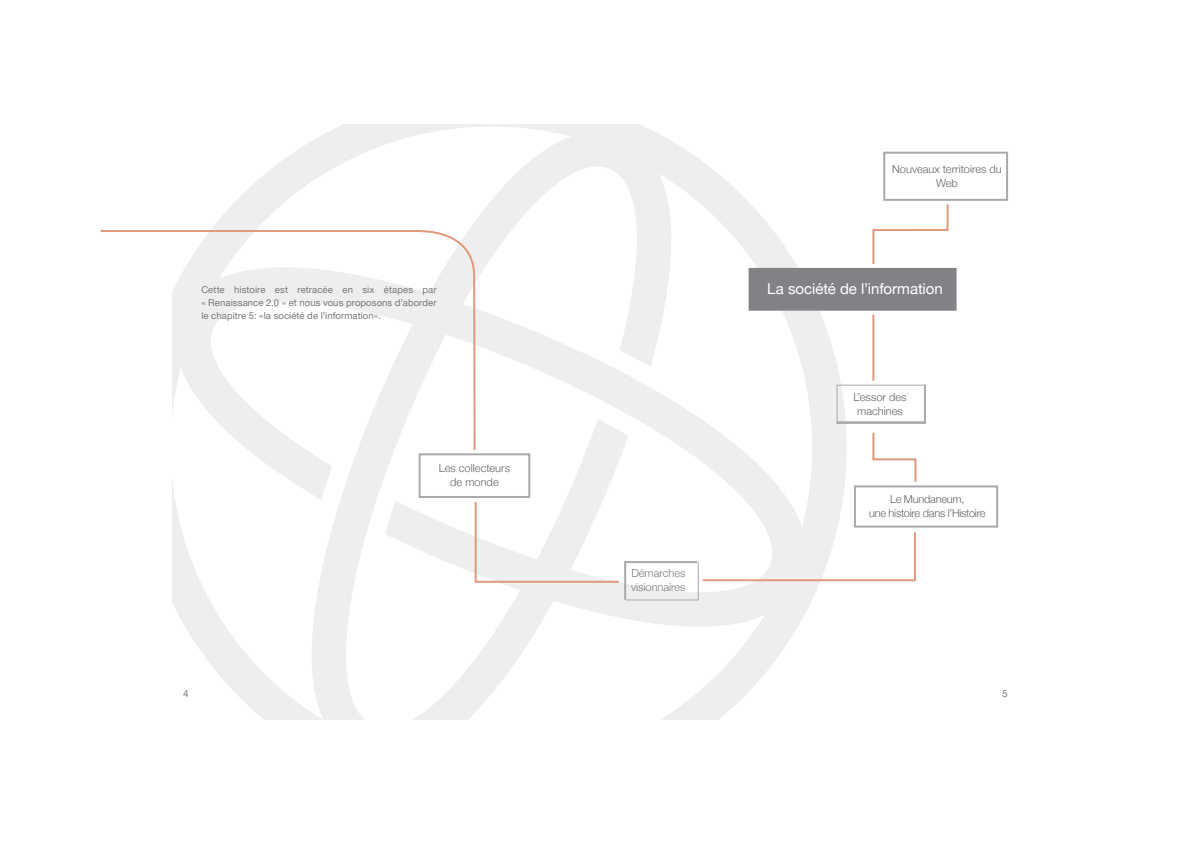
<style>
.page{position:relative;width:1191px;height:842px;background:#fff}
.page>*{position:absolute;margin:0;border:0;box-sizing:border-box;transform-origin:0 0}
.Textes_généraux{font:15px "Helvetica Neue";letter-spacing:-.005em;color:#fff}
.Textes_généraux-2{font:300 11px/14px "Helvetica Neue";color:#636366;text-align:center}
.Textes_généraux-3{font:300 11px/14px "Helvetica Neue";letter-spacing:-.025em;color:#636366;text-align:center}
.Animation-Chapeaux{font:300 11px "Helvetica Neue";color:#76787b}
.t1{font:10px "Helvetica Neue";color:#76787b}
.Textes_généraux-4{font:9.5px/13px "Helvetica Neue";letter-spacing:.01em;color:#76787b;text-align:justify}
</style>
<div class="page">
<svg style="left:173px;top:124px;width:673px;height:595px"></svg>
<svg style="left:872px;top:432px;width:45px;height:50px"></svg>
<hr style="left:872px;top:315px;width:2px;height:66px;background:#e1997e">
<svg style="left:872px;top:204px;width:77px;height:60px"></svg>
<svg style="left:100px;top:228px;width:376px;height:224px"></svg>
<div style="left:419px;top:454px;width:110px;height:43px;background:#fff"></div>
<div style="left:418px;top:453px;width:112px;height:45px;border:2px solid #a8a9ad"></div>
<div style="left:854px;top:485px;width:144px;height:43px;border:2px solid #a8a9ad"></div>
<div style="left:883px;top:152px;width:125px;height:49px;border:2px solid #a8a9ad"></div>
<div style="left:748px;top:268px;width:208px;height:43px;background:#808285;border:2px solid #808285"></div>
<svg style="left:473px;top:500px;width:444px;height:102px"></svg>
<svg style="left:834px;top:383px;width:92px;height:41px"></svg>
<p class="Textes_généraux-4" style="left:201px;top:283px;width:237px">Cette histoire est retracée en six étapes par « Renaissance 2.0 » et nous vous proposons d’aborder le chapitre 5: «la société de l’information».</p>
<p class="Textes_généraux-2" style="left:439px;top:460px;width:73px">Les collecteurs</p>
<p class="Textes_généraux-2" style="left:450px;top:474px;width:50px">de monde</p>
<p class="Animation-Chapeaux" style="left:631px;top:565px;width:55px">Démarches</p>
<p class="Animation-Chapeaux" style="left:631px;top:579px;width:56px">visionnaires</p>
<p class="Textes_généraux-2" style="left:892px;top:161px;width:111px">Nouveaux territoires du<br>Web</p>
<p class="Textes_généraux" style="left:767px;top:276px;width:177px">La société de l’information</p>
<p class="Textes_généraux-2" style="left:853px;top:389px;width:54px">L’essor des</p>
<p class="Textes_généraux-2" style="left:857px;top:403px;width:47px">machines</p>
<p class="Textes_généraux-3" style="left:869px;top:491px;width:118px">Le Mundaneum,<br>une histoire dans l’Histoire</p>
<p class="t1" style="left:183px;top:685px;width:7px">4</p>
<p class="t1" style="left:1002px;top:685px;width:7px">5</p>
</div>
